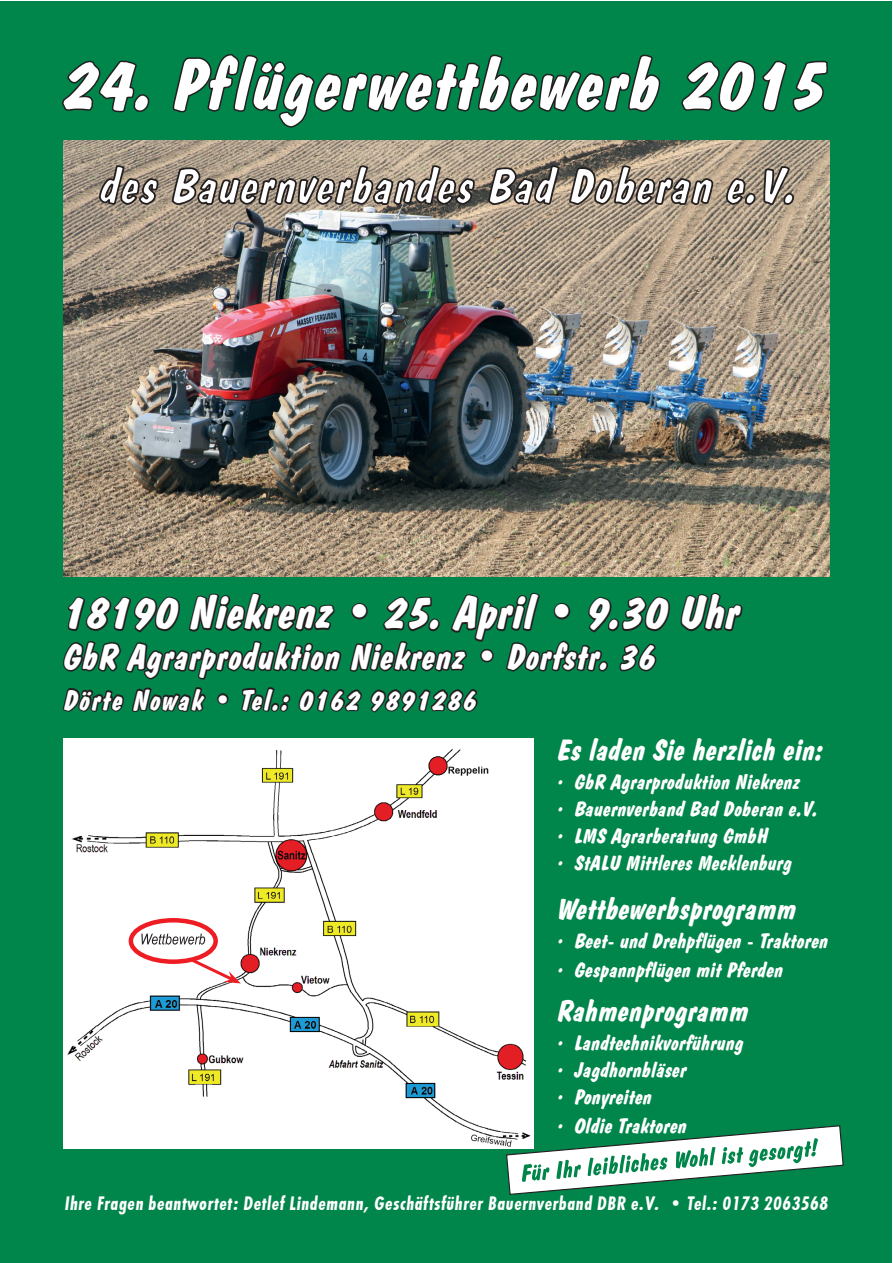
<style>
.page{position:relative;width:893px;height:1263px;background:#fff}
.page>*{position:absolute;margin:0;border:0;box-sizing:border-box;transform-origin:0 0}
.t1{font:700 71.25px "Dom Diagonal BT";letter-spacing:.025em;color:#fff}
.t2{font:700 46.5px "Dom Diagonal BT";letter-spacing:.01em;color:#fff}
.t3{font:700 36px "Dom Diagonal BT";letter-spacing:.025em;color:#fff}
.t4{font:700 30px "Dom Diagonal BT";letter-spacing:.01em;color:#fff}
.t5{font:700 28.5px "Dom Diagonal BT";letter-spacing:.06em;color:#fff}
.t6{font:700 21px "Dom Diagonal BT";letter-spacing:.01em;color:#fff}
.t7{font:20.25px "Futura T Bol Con Obl";letter-spacing:.03em;color:#fff}
</style>
<div class="page">
<div style="left:0;top:1px;width:892px;height:1262px;background:#00854a"></div>
<img style="left:63px;top:739px;width:471px;height:409px">
<img style="left:64px;top:140px;width:765px;height:436px">
<svg style="left:680px;top:593px;width:63px;height:39px"></svg>
<svg style="left:62px;top:592px;width:608px;height:121px"></svg>
<div style="left:129px;top:918px;width:89px;height:46px;border:4px solid #ee1d23;border-radius:50%"></div>
<svg style="left:141px;top:934px;width:64px;height:10px"></svg>
<svg style="left:505px;top:1124px;width:339px;height:71px"></svg>
<svg style="left:98px;top:164px;width:697px;height:42px;background:#a0978d"></svg>
<svg style="left:62px;top:60px;width:88px;height:53px"></svg>
<svg style="left:172px;top:54px;width:489px;height:74px"></svg>
<svg style="left:681px;top:60px;width:147px;height:52px"></svg>
<svg style="left:189px;top:956px;width:52px;height:27px"></svg>
<p class="t1" style="left:65px;top:41px;width:764px">24. Pflügerwettbewerb 2015</p>
<p class="t2" style="left:65px;top:584px;width:678px">18190 Niekrenz • 25. April • 9.30 Uhr</p>
<p class="t3" style="left:65px;top:635px;width:594px">GbR Agrarproduktion Niekrenz • Dorfstr. 36</p>
<p class="t5" style="left:65px;top:682px;width:414px">Dörte Nowak • Tel.: 0162 9891286</p>
<p class="t4" style="left:558px;top:731px;width:267px">Es laden Sie herzlich ein:</p>
<p class="t6" style="left:558px;top:769px;width:244px">· GbR Agrarproduktion Niekrenz</p>
<p class="t6" style="left:558px;top:796px;width:262px">· Bauernverband Bad Doberan e.V.</p>
<p class="t6" style="left:558px;top:823px;width:212px">· LMS Agrarberatung GmbH</p>
<p class="t6" style="left:558px;top:850px;width:236px">· StALU Mittleres Mecklenburg</p>
<p class="t4" style="left:558px;top:890px;width:241px">Wettbewerbsprogramm</p>
<p class="t6" style="left:558px;top:928px;width:272px">· Beet- und Drehpflügen - Traktoren</p>
<p class="t6" style="left:558px;top:957px;width:227px">· Gespannpflügen mit Pferden</p>
<p class="t4" style="left:558px;top:992px;width:193px">Rahmenprogramm</p>
<p class="t6" style="left:558px;top:1030px;width:188px">· Landtechnikvorführung</p>
<p class="t6" style="left:558px;top:1057px;width:131px">· Jagdhornbläser</p>
<p class="t6" style="left:558px;top:1084px;width:96px">· Ponyreiten</p>
<p class="t6" style="left:558px;top:1113px;width:131px">· Oldie Traktoren</p>
<p class="t7" style="left:65px;top:1191px;width:765px">Ihre Fragen beantwortet: Detlef Lindemann, Geschäftsführer Bauernverband DBR e.V. • Tel.: 0173 2063568</p>
</div>
